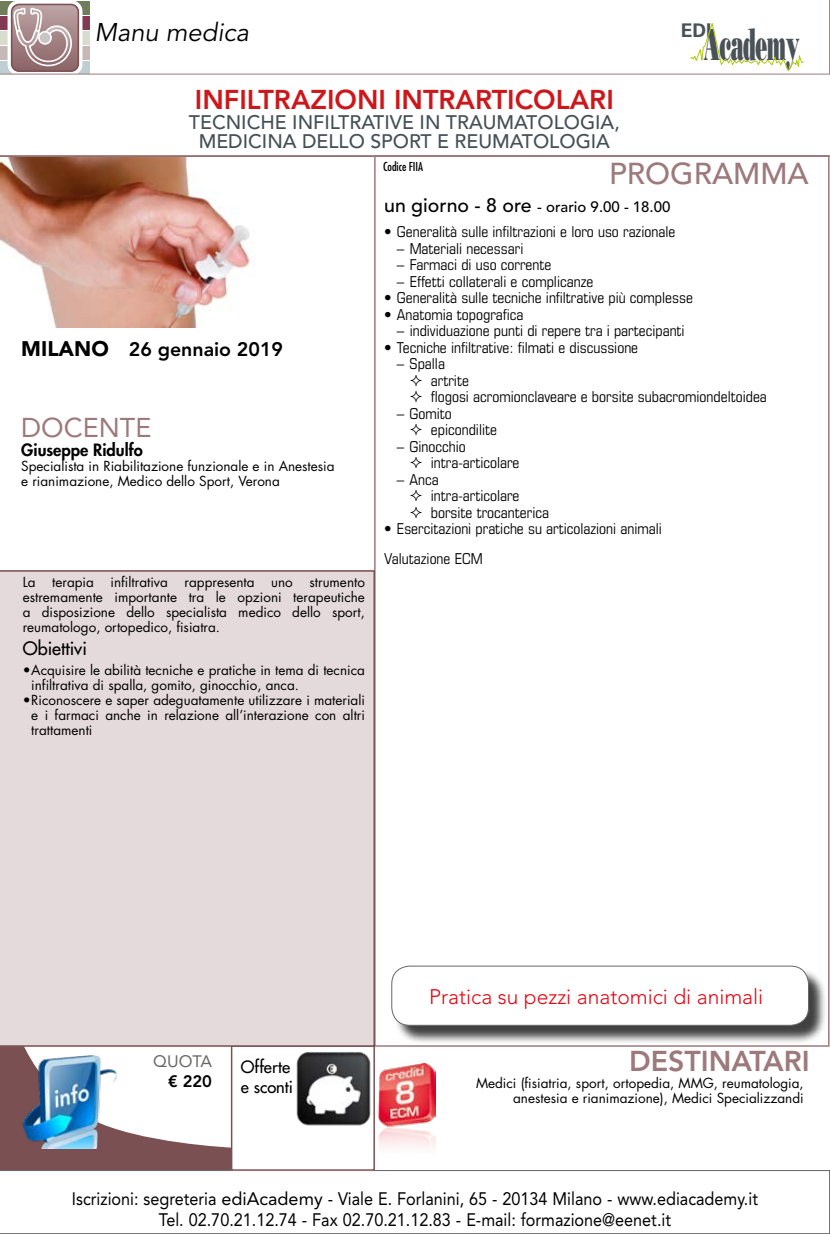
<style>
.page{position:relative;width:830px;height:1234px;background:#fff}
.page>*{position:absolute;margin:0;border:0;box-sizing:border-box;transform-origin:0 0}
.t1{font:44.85px "Bodoni Std Poster";letter-spacing:-.03em;color:#4a5256;scale:.43 1}
.t2{font:500 30px "Avenir LT Std";color:#9d797c}
.t3{font:800 28.5px "Avenir LT Std";color:#9d797c}
.t4{font:800 27px "Avenir LT Std";color:#cd171a}
.t5{font:27px "Avenir LT Std";color:#9d797c}
.t6{font:italic 25.5px "Avenir LT Std";color:#000}
.t7{font:300 21px "Avenir LT Std";color:#e30613}
.t8{font:500 19.5px/19.5px "Avenir LT Std";color:#455055;text-align:center}
.t9{font:800 19.5px "Avenir LT Std";color:#000}
.t10{font:700 18.75px "Univers LT Std";color:#4a5256}
.t11{font:18px/21px "Avenir LT Std";color:#000;text-align:center;scale:.9 1}
.t12{font:500 18px "Futura Std";color:#000}
.t13{font:800 16.5px "Futura Std";color:#000}
.t14{font:500 16.5px/19.5px "Futura Std";color:#000}
.t15{font:16.5px "Avenir LT Std";color:#666665}
.t16{font:800 16.5px "Avenir LT Std";color:#000}
.t17{font:condensed 15px/16.5px "Eurostile LT Std";color:#000}
.t18{font:500 15px "Avenir LT Std";color:#000}
.t19{font:13.5px/15px "Futura Std";color:#000;text-align:justify}
.t20{font:condensed 12px "Futura Std";color:#000}
.s1{font-weight:900;font-size:21px}
.s2{font-size:19.5px}
</style>
<div class="page">
<svg style="left:0;top:1046px;width:231px;height:123px"></svg>
<svg style="left:0;top:1169px;width:829px;height:2px"></svg>
<div style="left:231px;top:1044px;width:144px;height:126px;border:2px solid #7a5053"></div>
<img style="left:296px;top:1052px;width:75px;height:74px">
<svg style="left:0;top:1px;width:829px;height:73px"></svg>
<hr style="left:0;top:155px;width:829px;height:2px;background:#7a5053">
<div style="left:0;top:570px;width:375px;height:476px;background:#e5dadb"></div>
<img style="left:0;top:157px;width:254px;height:170px">
<img style="left:378px;top:1063px;width:57px;height:108px">
<div style="left:394px;top:967px;width:433px;height:77px;background:#000;opacity:.75"></div>
<div style="left:391px;top:965px;width:417px;height:60px;background:#fff;border-radius:18px"></div>
<div style="left:391px;top:965px;width:417px;height:60px;border:1px solid #666665;border-radius:18px"></div>
<img style="left:22px;top:1054px;width:97px;height:94px">
<h3 class="t6" style="left:94px;top:18px;width:156px">Manu medica</h3>
<h3 class="t4" style="left:195px;top:84px;width:420px">INFILTRAZIONI INTRARTICOLARI</h3>
<h3 class="t8" style="left:189px;top:113px;width:432px">TECNICHE INFILTRATIVE IN TRAUMATOLOGIA,<br>MEDICINA DELLO SPORT E REUMATOLOGIA</h3>
<h3 class="t10" style="left:680px;top:19px;width:32px">EDI</h3>
<h1 class="t1" style="left:703px;top:17px;width:224px">Academy</h1>
<h3 class="t9" style="left:21px;top:338px;width:263px"><span class="s1">MILANO</span> 26 gennaio 2019</h3>
<h3 class="t5" style="left:21px;top:412px;width:132px">DOCENTE</h3>
<p class="t13" style="left:21px;top:439px;width:123px">Giuseppe Ridulfo</p>
<p class="t19" style="left:21px;top:459px;width:315px">Specialista in Riabilitazione funzionale e in Anestesia e rianimazione, Medico dello Sport, Verona</p>
<p class="t19" style="left:23px;top:574px;width:343px">La terapia infiltrativa rappresenta uno strumento estremamente importante tra le opzioni terapeutiche a disposizione dello specialista medico dello sport, reumatologo, ortopedico, fisiatra.</p>
<h3 class="t12" style="left:23px;top:637px;width:66px">Obiettivi</h3>
<p class="t19" style="left:31px;top:662px;width:335px;text-indent:-9px">•Acquisire le abilità tecniche e pratiche in tema di tecnica infiltrativa di spalla, gomito, ginocchio, anca.</p>
<p class="t19" style="left:31px;top:692px;width:335px;text-indent:-9px">•Riconoscere e saper adeguatamente utilizzare i materiali e i farmaci anche in relazione all’interazione con altri trattamenti</p>
<p class="t20" style="left:383px;top:159px;width:42px">Codice FIIA</p>
<h2 class="t2" style="left:609px;top:157px;width:201px">PROGRAMMA</h2>
<p class="t18" style="left:384px;top:198px;width:288px"><span class="s2">un giorno - 8 ore</span> - orario 9.00 - 18.00</p>
<p class="t17" style="left:384px;top:223px;width:292px">• Generalità sulle infiltrazioni e loro uso razionale</p>
<p class="t17" style="left:397px;top:239px;width:128px">– Materiali necessari</p>
<p class="t17" style="left:397px;top:256px;width:156px">– Farmaci di uso corrente</p>
<p class="t17" style="left:397px;top:272px;width:198px">– Effetti collaterali e complicanze</p>
<p class="t17" style="left:384px;top:289px;width:310px">• Generalità sulle tecniche infiltrative più complesse</p>
<p class="t17" style="left:384px;top:305px;width:141px">• Anatomia topografica</p>
<p class="t17" style="left:396px;top:322px;width:289px">– individuazione punti di repere tra i partecipanti</p>
<p class="t17" style="left:384px;top:338px;width:255px">• Tecniche infiltrative: filmati e discussione</p>
<p class="t17" style="left:430px;top:355px;width:337px;text-indent:-34px">– Spalla<br>artrite<br>flogosi acromionclaveare e borsite subacromiondeltoidea</p>
<p class="t17" style="left:430px;top:404px;width:68px;text-indent:-34px">– Gomito epicondilite</p>
<p class="t17" style="left:430px;top:437px;width:90px;text-indent:-34px">– Ginocchio intra-articolare</p>
<p class="t17" style="left:430px;top:470px;width:120px;text-indent:-34px">– Anca<br>intra-articolare borsite trocanterica</p>
<p class="t17" style="left:384px;top:514px;width:279px;line-height:29.2px">• Esercitazioni pratiche su articolazioni animali<br>Valutazione ECM</p>
<p class="t15" style="left:153px;top:1051px;width:60px">QUOTA</p>
<p class="t16" style="left:168px;top:1071px;width:45px">€ 220</p>
<p class="t14" style="left:241px;top:1057px;width:54px">Offerte e sconti</p>
<h3 class="t7" style="left:429px;top:983px;width:335px">Pratica su pezzi anatomici di animali</h3>
<h3 class="t3" style="left:628px;top:1043px;width:182px">DESTINATARI</h3>
<p class="t19" style="left:476px;top:1075px;width:329px;text-align:right">Medici (fisiatria, sport, ortopedia, MMG, reumatologia, anestesia e rianimazione), Medici Specializzandi</p>
<h3 class="t11" style="left:72px;top:1187px;width:763px">Iscrizioni: segreteria ediAcademy - Viale E. Forlanini, 65 - 20134 Milano - www.ediacademy.it<br>Tel. 02.70.21.12.74 - Fax 02.70.21.12.83 - E-mail: formazione@eenet.it</h3>
</div>
